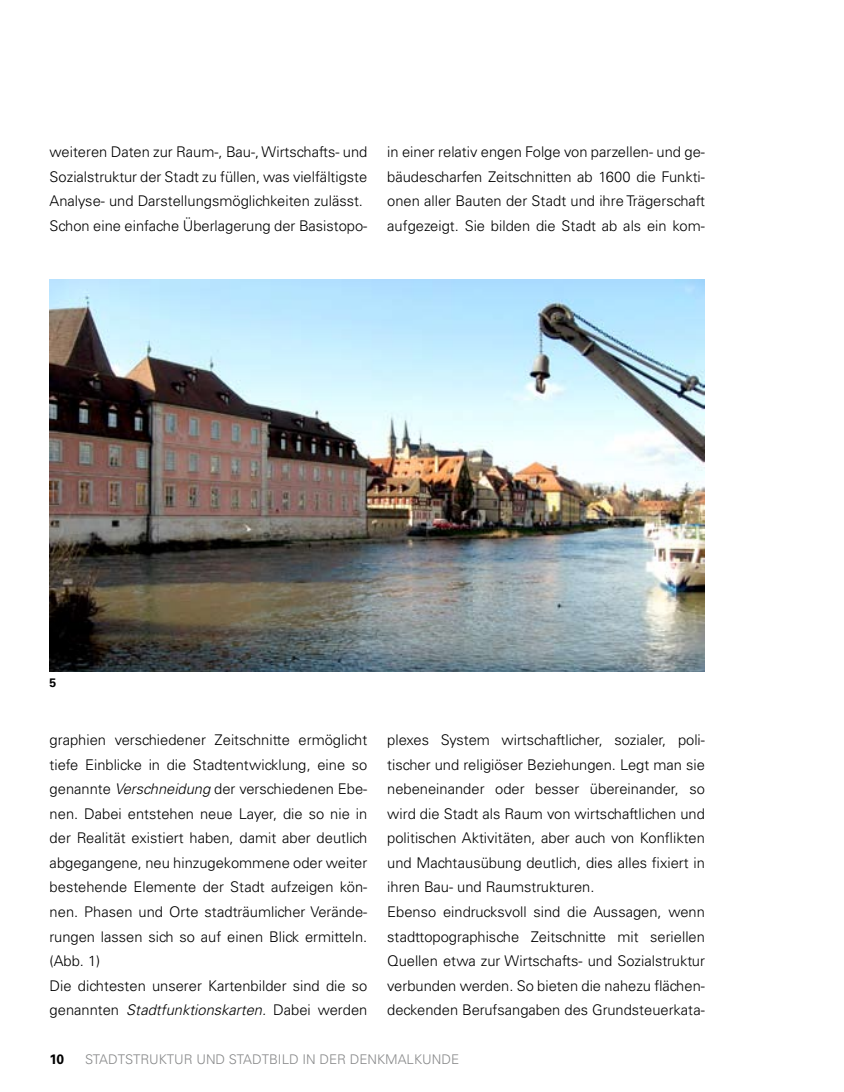
<style>
.page{position:relative;width:844px;height:1092px;background:#fff}
.page>*{position:absolute;margin:0;border:0;box-sizing:border-box;transform-origin:0 0}
.t1{font:300 14.7px/24.5px "Univers LT Std";color:#000}
.t2{font:700 13.65px "Univers LT Std";color:#000}
.t3{font:300 13.3px "Univers LT Std";color:#878889}
.t4{font:700 12.25px "Univers LT Std";color:#000}
.s1{font-style:italic}
</style>
<div class="page">
<img style="left:50px;top:279px;width:654px;height:392px">
<p class="t1" style="left:50px;top:139px;width:319px">weiteren Daten zur Raum-, Bau-, Wirtschafts- und Sozialstruktur der Stadt zu füllen, was vielfältigste Analyse- und Darstellungsmöglichkeiten zulässt.<br>Schon eine einfache Überlagerung der Basistopo-</p>
<p class="t1" style="left:387px;top:139px;width:319px;text-align:justify">in einer relativ engen Folge von parzellen- und ge&shy;bäudescharfen Zeitschnitten ab 1600 die Funkti&shy;onen aller Bauten der Stadt und ihre Trägerschaft aufgezeigt. Sie bilden die Stadt ab als ein kom-</p>
<p class="t4" style="left:50px;top:675px;width:8px">5</p>
<p class="t1" style="left:387px;top:727px;width:319px">plexes System wirtschaftlicher, sozialer, poli&shy;tischer und religiöser Beziehungen. Legt man sie nebeneinander oder besser übereinander, so wird die Stadt als Raum von wirtschaftlichen und politischen Aktivitäten, aber auch von Konflikten und Machtausübung deutlich, dies alles fixiert in ihren Bau- und Raumstrukturen.<br>Ebenso eindrucksvoll sind die Aussagen, wenn stadttopographische Zeitschnitte mit seriellen Quellen etwa zur Wirtschafts- und Sozialstruktur verbunden werden. So bieten die nahezu flächen&shy;deckenden Berufsangaben des Grundsteuerkata-</p>
<p class="t1" style="left:50px;top:727px;width:319px">graphien verschiedener Zeitschnitte ermöglicht tiefe Einblicke in die Stadtentwicklung, eine so genannte <span class="s1">Verschneidung</span> der verschiedenen Ebe&shy;nen. Dabei entstehen neue Layer, die so nie in der Realität existiert haben, damit aber deutlich abgegangene, neu hinzugekommene oder weiter bestehende Elemente der Stadt aufzeigen kön&shy;nen. Phasen und Orte stadträumlicher Verände&shy;rungen lassen sich so auf einen Blick ermitteln. (Abb. 1)<br>Die dichtesten unserer Kartenbilder sind die so genannten <span class="s1">Stadtfunktionskarten.</span> Dabei werden</p>
<p class="t2" style="left:50px;top:1051px;width:16px">10</p>
<p class="t3" style="left:85px;top:1051px;width:18px">Stadtstruktur</p>
<p class="t3" style="left:196px;top:1051px;width:49px">und Stadtbild</p>
<p class="t3" style="left:302px;top:1051px;width:27px">in der</p>
<p class="t3" style="left:349px;top:1051px;width:58px">Denkmalku</p>
<p class="t3" style="left:431px;top:1051px;width:19px">nde</p>
</div>
